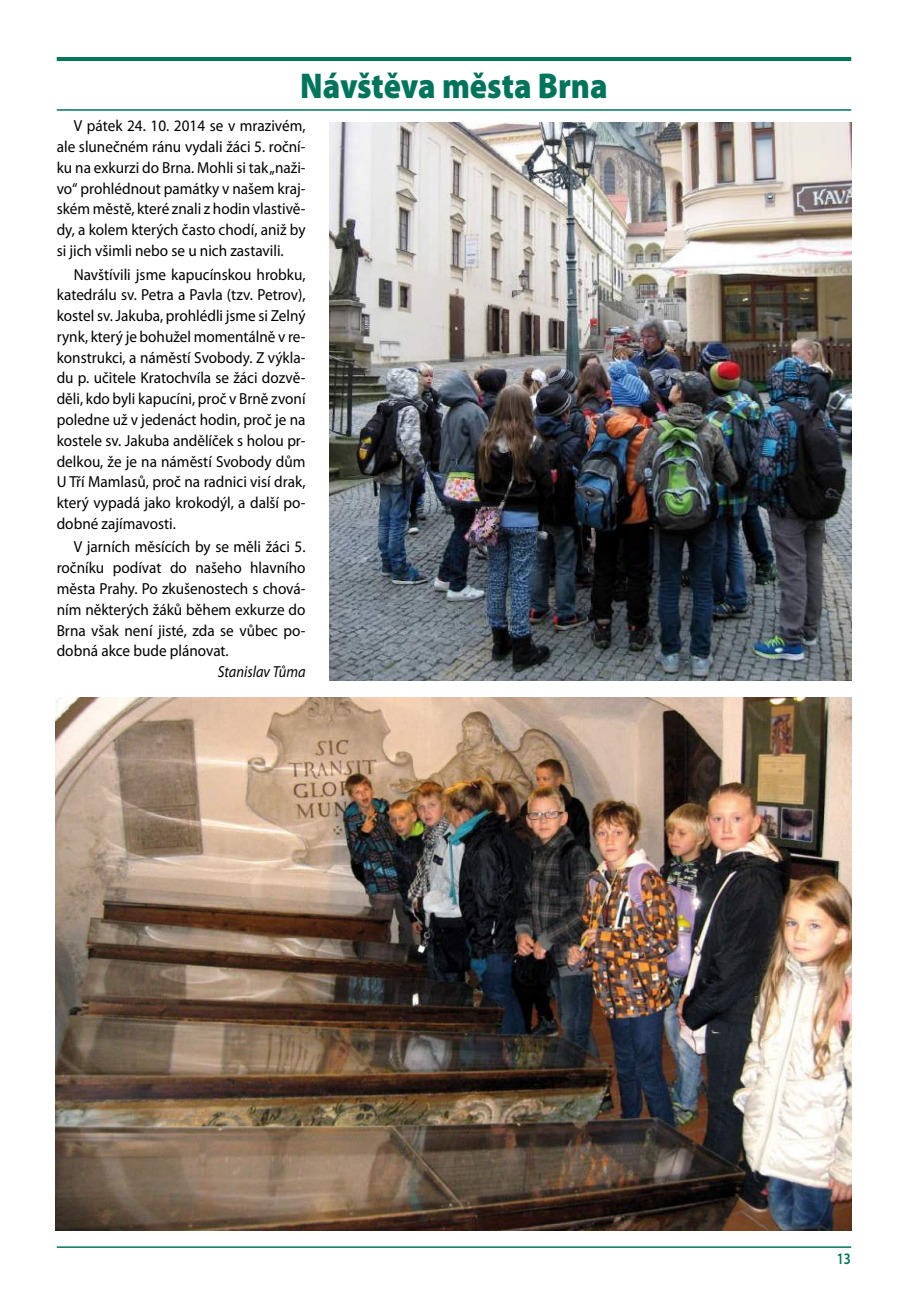
<style>
.page{position:relative;width:908px;height:1304px;background:#fff}
.page>*{position:absolute;margin:0;border:0;box-sizing:border-box;transform-origin:0 0}
.t1{font:900 36px "Myriad Pro";color:#00755b;scale:.89 1}
.t2{font:16px/20.8px "Myriad Pro";color:#000;text-align:justify;scale:.95 1}
.t3{font:italic 16px "Myriad Pro";color:#000;scale:.9 1}
.t4{font:600 16px "Myriad Pro";color:#00755b;scale:.82 1}
</style>
<div class="page">
<hr style="left:57px;top:1246px;width:793px;height:2px;background:#00755b">
<hr style="left:57px;top:57px;width:793px;height:4px;background:#00755b">
<hr style="left:57px;top:109px;width:793px;height:2px;background:#00755b">
<img style="left:56px;top:697px;width:794px;height:533px">
<img style="left:329px;top:122px;width:521px;height:559px">
<h1 class="t1" style="left:300px;top:62px;width:347px">Návštěva města Brna</h1>
<p class="t2" style="left:57px;top:115px;width:263px;text-indent:17px">V pátek 24. 10. 2014 se v mrazivém, ale slunečném ránu vydali žáci 5. roční&shy;ku na exkurzi do Brna. Mohli si tak „naži&shy;vo“ prohlédnout památky v našem kraj&shy;ském městě, které znali z hodin vlastivě&shy;dy, a kolem kterých často chodí, aniž by si jich všimli nebo se u nich zastavili.</p>
<p class="t2" style="left:57px;top:264px;width:263px;text-indent:17px">Navštívili jsme kapucínskou hrobku, katedrálu sv. Petra a Pavla (tzv. Petrov), kostel sv. Jakuba, prohlédli jsme si Zelný rynk, který je bohužel momentálně v re&shy;konstrukci, a náměstí Svobody. Z výkla&shy;du p. učitele Kratochvíla se žáci dozvě&shy;děli, kdo byli kapucíni, proč v Brně zvoní poledne už v jedenáct hodin, proč je na kostele sv. Jakuba andělíček s holou pr&shy;delkou, že je na náměstí Svobody dům U Tří Mamlasů, proč na radnici visí drak, který vypadá jako krokodýl, a další po&shy;dobné zajímavosti.</p>
<p class="t2" style="left:57px;top:536px;width:263px;text-indent:17px">V jarních měsících by se měli žáci 5. ročníku podívat do našeho hlavního města Prahy. Po zkušenostech s chová&shy;ním některých žáků během exkurze do Brna však není jisté, zda se vůbec po&shy;dobná akce bude plánovat.</p>
<p class="t3" style="left:217px;top:662px;width:99px">Stanislav Tůma</p>
<p class="t4" style="left:836px;top:1249px;width:17px">13</p>
</div>
